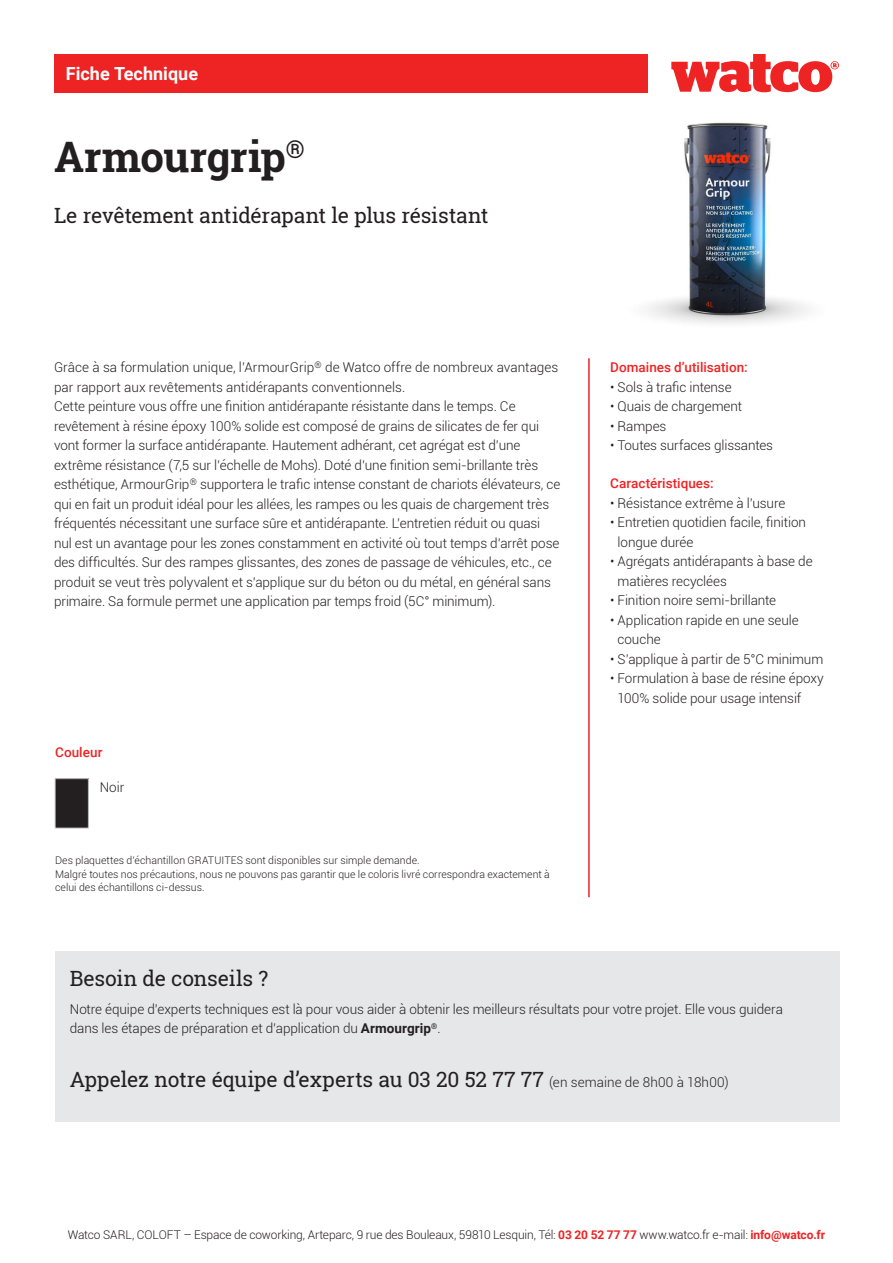
<style>
.page{position:relative;width:893px;height:1263px;background:#fff}
.page>*{position:absolute;margin:0;border:0;box-sizing:border-box;transform-origin:0 0}
.t1{font:700 42px "Roboto Slab";letter-spacing:-.01em;color:#231f20}
.t2{font:21px "Roboto Slab";letter-spacing:-.01em;color:#231f20}
.t3{font:700 18px "Roboto";color:#fff}
.t4{font:300 13.5px/19.5px "Roboto";letter-spacing:-.005em;color:#231f20}
.t5{font:500 13.5px "Roboto";color:#ee2324}
.t6{font:300 12px "Roboto";letter-spacing:-.01em;color:#231f20}
.t7{font:300 10.5px/13.5px "Roboto";letter-spacing:.005em;color:#231f20}
.s1{font-weight:700}
.s2{font-family:"Roboto";font-weight:300;font-size:13.5px}
.s3{font-weight:700;color:#ee2324}
</style>
<div class="page">
<div style="left:54px;top:54px;width:593px;height:38px;background:#ee2324"></div>
<svg style="left:671px;top:54px;width:168px;height:38px"></svg>
<hr style="left:588px;top:358px;width:2px;height:539px;background:#ee2324">
<div style="left:55px;top:951px;width:784px;height:170px;background:#e6e7e9"></div>
<img style="left:648px;top:122px;width:159px;height:202px">
<div style="left:55px;top:779px;width:33px;height:49px;background:#231f20"></div>
<div style="left:55px;top:778px;width:34px;height:50px;border:1px solid #c7c8ca"></div>
<p class="t3" style="left:66px;top:61px;width:134px">Fiche Technique</p>
<p class="t1" style="left:54px;top:128px;width:252px">Armourgrip<sup>®</sup></p>
<p class="t2" style="left:54px;top:201px;width:436px">Le revêtement antidérapant le plus résistant</p>
<p class="t4" style="left:54px;top:357px;width:508px">Grâce à sa formulation unique, l’ArmourGrip<sup>®</sup> de Watco offre de nombreux avantages par rapport aux revêtements antidérapants conventionnels.<br>Cette peinture vous offre une finition antidérapante résistante dans le temps. Ce revêtement à résine époxy 100% solide est composé de grains de silicates de fer qui vont former la surface antidérapante. Hautement adhérant, cet agrégat est d’une extrême résistance (7,5 sur l’échelle de Mohs). Doté d’une finition semi-brillante très esthétique, ArmourGrip<sup>®</sup> supportera le trafic intense constant de chariots élévateurs, ce qui en fait un produit idéal pour les allées, les rampes ou les quais de chargement très fréquentés nécessitant une surface sûre et antidérapante. L’entretien réduit ou quasi nul est un avantage pour les zones constamment en activité où tout temps d’arrêt pose des difficultés. Sur des rampes glissantes, des zones de passage de véhicules, etc., ce produit se veut très polyvalent et s’applique sur du béton ou du métal, en général sans primaire. Sa formule permet une application par temps froid (5C° minimum).</p>
<p class="t5" style="left:610px;top:358px;width:139px">Domaines d’utilisation:</p>
<p class="t4" style="left:610px;top:377px;width:123px">• Sols à trafic intense</p>
<p class="t4" style="left:610px;top:396px;width:133px">• Quais de chargement</p>
<p class="t4" style="left:610px;top:416px;width:58px">• Rampes</p>
<p class="t4" style="left:610px;top:435px;width:164px">• Toutes surfaces glissantes</p>
<p class="t5" style="left:610px;top:474px;width:105px">Caractéristiques:</p>
<p class="t4" style="left:610px;top:493px;width:177px">• Résistance extrême à l’usure</p>
<p class="t4" style="left:618px;top:512px;width:190px;text-indent:-7px">• Entretien quotidien facile, finition longue durée</p>
<p class="t4" style="left:618px;top:551px;width:197px;text-indent:-7px">• Agrégats antidérapants à base de matières recyclées</p>
<p class="t4" style="left:610px;top:590px;width:167px">• Finition noire semi-brillante</p>
<p class="t4" style="left:618px;top:610px;width:183px;text-indent:-7px">• Application rapide en une seule couche</p>
<p class="t4" style="left:610px;top:649px;width:215px">• S’applique à partir de 5°C minimum</p>
<p class="t4" style="left:618px;top:668px;width:208px;text-indent:-7px">• Formulation à base de résine époxy<br>100% solide pour usage intensif</p>
<p class="t5" style="left:55px;top:743px;width:49px">Couleur</p>
<p class="t4" style="left:100px;top:777px;width:26px">Noir</p>
<p class="t7" style="left:55px;top:853px;width:366px">Des plaquettes d’échantillon GRATUITES sont disponibles sur simple demande.</p>
<p class="t7" style="left:55px;top:867px;width:496px">Malgré toutes nos précautions, nous ne pouvons pas garantir que le coloris livré correspondra exactement à celui des échantillons ci-dessus.</p>
<p class="t2" style="left:70px;top:964px;width:200px">Besoin de conseils ?</p>
<p class="t4" style="left:70px;top:999px;width:715px">Notre équipe d’experts techniques est là pour vous aider à obtenir les meilleurs résultats pour votre projet. Elle vous guidera dans les étapes de préparation et d’application du <span class="s1">Armourgrip</span><sup>®</sup>.</p>
<p class="t2" style="left:70px;top:1065px;width:660px">Appelez notre équipe d’experts au 03 20 52 77 77 <span class="s2">(en semaine de 8h00 à 18h00)</span></p>
<p class="t6" style="left:68px;top:1227px;width:759px">Watco SARL, COLOFT – Espace de coworking, Arteparc, 9 rue des Bouleaux, 59810 Lesquin, Tél: <span class="s3">03 20 52 77 77</span> www.watco.fr e-mail: <span class="s3">info@watco.fr</span></p>
</div>
